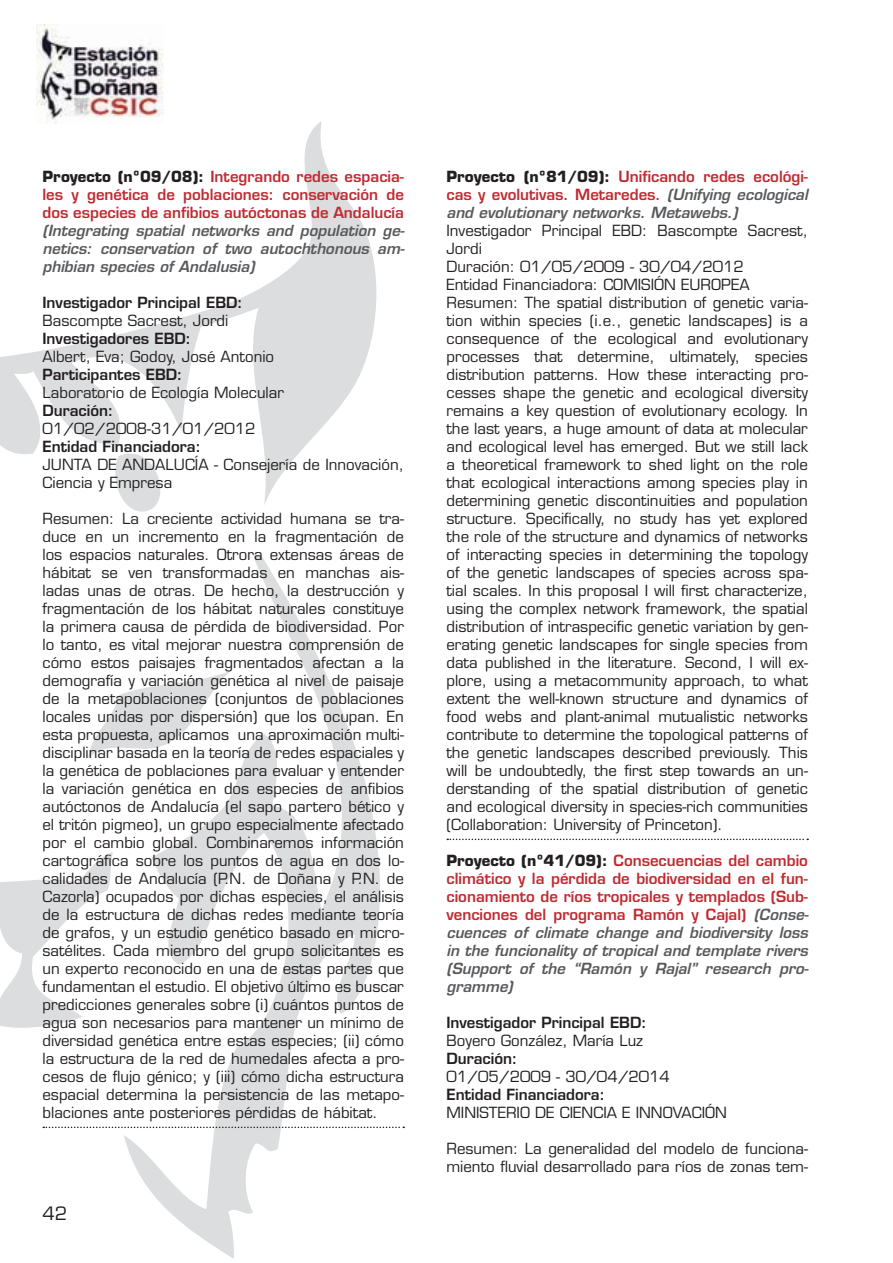
<style>
.page{position:relative;width:893px;height:1263px;background:#fff}
.page>*{position:absolute;margin:0;border:0;box-sizing:border-box;transform-origin:0 0}
.t1{font:18px "Eurostile";color:#231f20}
.t2{font:15px/18px "Eurostile";color:#231f20}
.t3{font:600 15px/18px "Eurostile";color:#bf2a31;text-align:justify}
.t4{font:italic 600 15px/18px "Eurostile";color:#58595b;text-align:justify}
.t5{font:600 15px "Eurostile";color:#231f20}
.s1{font-weight:700;color:#231f20}
.s2{font-weight:700;font-style:normal;color:#231f20}
.s3{font-style:normal;color:#bf2a31}
.s4{font-style:italic;color:#58595b}
</style>
<div class="page">
<svg style="left:0;top:121px;width:377px;height:384px"></svg>
<svg style="left:115px;top:454px;width:54px;height:58px"></svg>
<svg style="left:124px;top:555px;width:257px;height:704px"></svg>
<svg style="left:0;top:852px;width:113px;height:176px"></svg>
<svg style="left:88px;top:665px;width:151px;height:94px"></svg>
<img style="left:36px;top:24px;width:128px;height:100px">
<svg style="left:43px;top:1127px;width:361px;height:1px"></svg>
<svg style="left:447px;top:839px;width:361px;height:1px"></svg>
<p class="t3" style="left:43px;top:169px;width:363px"><span class="s1">Proyecto (nº09/08):</span> Integrando redes espacia&shy;les y genética de poblaciones: conservación de dos especies de anfibios autóctonas de Andalucía</p>
<p class="t4" style="left:43px;top:223px;width:364px">(Integrating spatial networks and population ge&shy;netics: conservation of two autochthonous am&shy;phibian species of Andalusia)</p>
<p class="t5" style="left:43px;top:297px;width:202px">Investigador Principal EBD:</p>
<p class="t2" style="left:43px;top:313px;width:187px">Bascompte Sacrest, Jordi</p>
<p class="t5" style="left:43px;top:333px;width:150px">Investigadores EBD:</p>
<p class="t2" style="left:43px;top:349px;width:233px">Albert, Eva; Godoy, José Antonio</p>
<p class="t5" style="left:43px;top:369px;width:141px">Participantes EBD:</p>
<p class="t2" style="left:43px;top:385px;width:243px">Laboratorio de Ecología Molecular</p>
<p class="t5" style="left:43px;top:405px;width:72px">Duración:</p>
<p class="t2" style="left:43px;top:421px;width:215px">01/02/2008-31/01/2012</p>
<p class="t5" style="left:43px;top:441px;width:160px">Entidad Financiadora:</p>
<p class="t2" style="left:43px;top:457px;width:363px">JUNTA DE ANDALUCÍA - Consejería de Innovación,<br>Ciencia y Empresa</p>
<p class="t2" style="left:43px;top:511px;width:363px;text-align:justify">Resumen: La creciente actividad humana se tra&shy;duce en un incremento en la fragmentación de los espacios naturales. Otrora extensas áreas de hábitat se ven transformadas en manchas ais&shy;ladas unas de otras. De hecho, la destrucción y fragmentación de los hábitat naturales constituye la primera causa de pérdida de biodiversidad. Por lo tanto, es vital mejorar nuestra comprensión de cómo estos paisajes fragmentados afectan a la demografía y variación genética al nivel de paisaje de la metapoblaciones (conjuntos de poblaciones locales unidas por dispersión) que los ocupan. En esta propuesta, aplicamos una aproximación multi&shy;disciplinar basada en la teoría de redes espaciales y la genética de poblaciones para evaluar y entender la variación genética en dos especies de anfibios autóctonos de Andalucía (el sapo partero bético y el tritón pigmeo), un grupo especialmente afectado por el cambio global. Combinaremos información cartográfica sobre los puntos de agua en dos lo&shy;calidades de Andalucía (P.N. de Doñana y P.N. de Cazorla) ocupados por dichas especies, el análisis de la estructura de dichas redes mediante teoría de grafos, y un estudio genético basado en micro&shy;satélites. Cada miembro del grupo solicitantes es un experto reconocido en una de estas partes que fundamentan el estudio. El objetivo último es buscar predicciones generales sobre (i) cuántos puntos de agua son necesarios para mantener un mínimo de diversidad genética entre estas especies; (ii) cómo la estructura de la red de humedales afecta a pro&shy;cesos de flujo génico; y (iii) cómo dicha estructura espacial determina la persistencia de las metapo&shy;blaciones ante posteriores pérdidas de hábitat.</p>
<p class="t1" style="left:43px;top:1206px;width:26px">42</p>
<p class="t4" style="left:446px;top:169px;width:363px"><span class="s2">Proyecto (nº81/09):</span> <span class="s3">Unificando redes ecológi&shy;cas y evolutivas. Metaredes.</span> (Unifying ecological and evolutionary networks. Metawebs.)</p>
<p class="t2" style="left:446px;top:223px;width:363px">Investigador Principal EBD: Bascompte Sacrest, Jordi<br>Duración: 01/05/2009 - 30/04/2012<br>Entidad Financiadora: COMISIÓN EUROPEA Resumen: The spatial distribution of genetic varia&shy;tion within species (i.e., genetic landscapes) is a consequence of the ecological and evolutionary processes that determine, ultimately, species distribution patterns. How these interacting pro&shy;cesses shape the genetic and ecological diversity remains a key question of evolutionary ecology. In the last years, a huge amount of data at molecular and ecological level has emerged. But we still lack a theoretical framework to shed light on the role that ecological interactions among species play in determining genetic discontinuities and population structure. Specifically, no study has yet explored the role of the structure and dynamics of networks of interacting species in determining the topology of the genetic landscapes of species across spa&shy;tial scales. In this proposal I will first characterize, using the complex network framework, the spatial distribution of intraspecific genetic variation by gen&shy;erating genetic landscapes for single species from data published in the literature. Second, I will ex&shy;plore, using a metacommunity approach, to what extent the well-known structure and dynamics of food webs and plant-animal mutualistic networks contribute to determine the topological patterns of the genetic landscapes described previously. This will be undoubtedly, the first step towards an un&shy;derstanding of the spatial distribution of genetic and ecological diversity in species-rich communities (Collaboration: University of Princeton).</p>
<p class="t3" style="left:446px;top:853px;width:364px"><span class="s1">Proyecto (nº41/09):</span> Consecuencias del cambio climático y la pérdida de biodiversidad en el fun&shy;cionamiento de ríos tropicales y templados (Sub&shy;venciones del programa Ramón y Cajal) <span class="s4">(Conse&shy;cuences of climate change and biodiversity loss in the funcionality of tropical and template rivers (Support of the “Ramón y Rajal” research pro&shy;gramme)</span></p>
<p class="t5" style="left:446px;top:1017px;width:202px">Investigador Principal EBD:</p>
<p class="t2" style="left:446px;top:1033px;width:198px">Boyero González, María Luz</p>
<p class="t5" style="left:446px;top:1053px;width:72px">Duración:</p>
<p class="t2" style="left:446px;top:1069px;width:225px">01/05/2009 - 30/04/2014</p>
<p class="t5" style="left:446px;top:1089px;width:160px">Entidad Financiadora:</p>
<p class="t2" style="left:446px;top:1105px;width:282px">MINISTERIO DE CIENCIA E INNOVACIÓN</p>
<p class="t2" style="left:446px;top:1141px;width:363px">Resumen: La generalidad del modelo de funciona&shy;miento fluvial desarrollado para ríos de zonas tem-</p>
</div>
